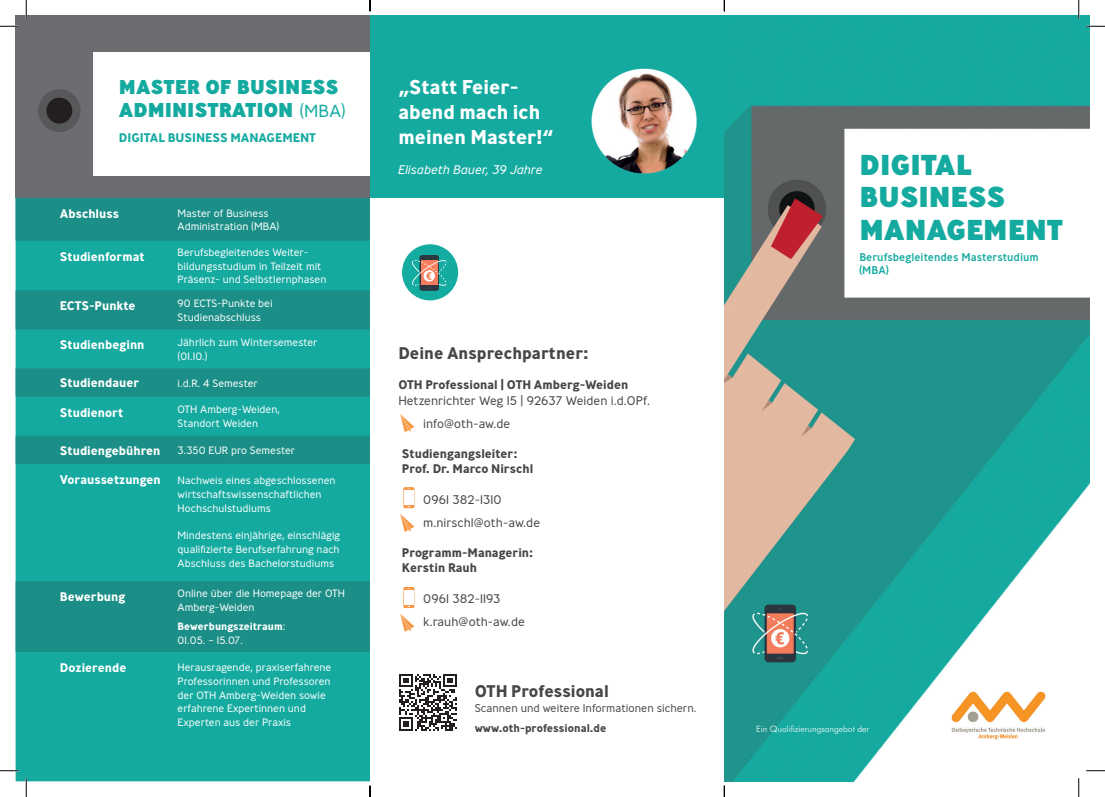
<style>
.page{position:relative;width:1105px;height:797px;background:#fff}
.page>*{position:absolute;margin:0;border:0;box-sizing:border-box;transform-origin:0 0}
.t1{font:800 28.75px/32.5px "Ministry";color:#14aaa0}
.t2{font:700 20px/25px "Ministry";color:#fff}
.t3{font:800 20px/22.5px "Ministry";color:#14aaa0}
.t4{font:700 16.88px "Ministry";color:#454647}
.t5{font:700 12.5px "Ministry";color:#fff}
.t6{font:300 12.5px/22.5px "Ministry";color:#454647}
.t7{font:700 12.5px/15px "Ministry";color:#454647}
.t8{font:700 12.5px "Ministry";color:#14aaa0}
.t9{font:italic 300 12.5px "Ministry";color:#fff}
.t10{font:300 11.25px "Ministry";color:#454647}
.t11{font:500 11.25px/13.5px "Ministry";color:#14aaa0}
.t12{font:700 11.25px "Ministry";color:#454647}
.t13{font:300 10.62px/13.8px "Ministry";color:#fff}
.t14{font:700 10.62px/13.8px "Ministry";color:#fff}
.t15{font:300 8.75px "Futura BT";color:#fff}
.s1{font-weight:300;font-size:17.5px}
.s2{font-weight:300}
</style>
<div class="page">
<img style="left:370px;top:16px;width:354px;height:616px">
<img style="left:724px;top:16px;width:365px;height:765px">
<div style="left:402px;top:244px;width:56px;height:56px;background:#14aba0;border-radius:50%"></div>
<div style="left:419px;top:255px;width:20px;height:36px;background:#2c3841;border-radius:2px"></div>
<svg style="left:412px;top:257px;width:34px;height:32px"></svg>
<div style="left:16px;top:241px;width:354px;height:540px;background:#14aaa0"></div>
<div style="left:16px;top:16px;width:354px;height:182px;background:#6c6d70"></div>
<div style="left:38px;top:89px;width:43px;height:43px;background:#57585a;border-radius:50%"></div>
<div style="left:46px;top:98px;width:26px;height:26px;background:#231f20;border-radius:50%"></div>
<svg style="left:400px;top:414px;width:14px;height:18px"></svg>
<svg style="left:400px;top:513px;width:14px;height:19px"></svg>
<svg style="left:403px;top:487px;width:11px;height:21px"></svg>
<div style="left:404px;top:490px;width:9px;height:15px;background:#fff"></div>
<svg style="left:400px;top:613px;width:14px;height:18px"></svg>
<svg style="left:403px;top:587px;width:11px;height:21px"></svg>
<div style="left:404px;top:590px;width:9px;height:14px;background:#fff"></div>
<div style="left:94px;top:52px;width:276px;height:123px;background:#fff"></div>
<div style="left:16px;top:198px;width:354px;height:43px;background:#1b8f87"></div>
<svg style="left:16px;top:290px;width:354px;height:362px;background:#179d94"></svg>
<svg style="left:399px;top:674px;width:58px;height:57px"></svg>
<svg style="left:0;top:25px;width:19px;height:2px"></svg>
<svg style="left:1086px;top:25px;width:19px;height:2px"></svg>
<svg style="left:0;top:770px;width:19px;height:1px"></svg>
<svg style="left:1086px;top:770px;width:19px;height:1px"></svg>
<svg style="left:25px;top:0;width:2px;height:19px"></svg>
<svg style="left:25px;top:778px;width:2px;height:19px"></svg>
<svg style="left:1078px;top:0;width:1px;height:19px"></svg>
<svg style="left:1078px;top:778px;width:1px;height:19px"></svg>
<svg style="left:369px;top:0;width:2px;height:11px"></svg>
<svg style="left:369px;top:785px;width:2px;height:12px"></svg>
<svg style="left:724px;top:785px;width:1px;height:12px"></svg>
<h2 class="t3" style="left:119px;top:76px;width:228px">MASTER OF BUSINESS<br>ADMINISTRATION <span class="s1">(MBA)</span></h2>
<p class="t8" style="left:119px;top:130px;width:199px">DIGITAL BUSINESS MANAGEMENT</p>
<p class="t5" style="left:60px;top:206px;width:61px">Abschluss</p>
<p class="t13" style="left:178px;top:206px;width:103px">Master of Business<br>Administration (MBA)</p>
<p class="t5" style="left:60px;top:248px;width:86px">Studienformat</p>
<p class="t13" style="left:178px;top:245px;width:150px">Berufsbegleitendes Weiter&shy;bildungsstudium in Teilzeit mit<br>Präsenz- und Selbstlernphasen</p>
<p class="t5" style="left:60px;top:298px;width:77px">ECTS-Punkte</p>
<p class="t13" style="left:178px;top:296px;width:96px">90 ECTS-Punkte bei<br>Studienabschluss</p>
<p class="t5" style="left:60px;top:337px;width:86px">Studienbeginn</p>
<p class="t13" style="left:178px;top:335px;width:141px">Jährlich zum Wintersemester (01.10.)</p>
<p class="t5" style="left:60px;top:375px;width:81px">Studiendauer</p>
<p class="t13" style="left:178px;top:376px;width:82px">i.d.R. 4 Semester</p>
<p class="t5" style="left:60px;top:404px;width:65px">Studienort</p>
<p class="t13" style="left:178px;top:402px;width:104px">OTH Amberg-Weiden,<br>Standort Weiden</p>
<p class="t5" style="left:60px;top:442px;width:102px">Studiengebühren</p>
<p class="t13" style="left:178px;top:443px;width:119px">3.350 EUR pro Semester</p>
<p class="t5" style="left:60px;top:471px;width:102px">Voraussetzungen</p>
<p class="t13" style="left:178px;top:473px;width:159px">Nachweis eines abgeschlossenen wirtschaftswissenschaftlichen<br>Hochschulstudiums</p>
<p class="t13" style="left:178px;top:528px;width:164px;text-align:justify">Mindestens einjährige, einschlägig qualifizierte Berufserfahrung nach Abschluss des Bachelorstudiums</p>
<p class="t5" style="left:60px;top:588px;width:67px">Bewerbung</p>
<p class="t13" style="left:178px;top:586px;width:169px">Online über die Homepage der OTH<br>Amberg-Weiden</p>
<p class="t14" style="left:178px;top:619px;width:109px">Bewerbungszeitraum<span class="s2">:<br>01.05. – 15.07.</span></p>
<p class="t5" style="left:60px;top:659px;width:68px">Dozierende</p>
<p class="t13" style="left:178px;top:660px;width:155px">Herausragende, praxiserfahrene<br>Professorinnen und Professoren der OTH Amberg-Weiden sowie erfahrene Expertinnen und<br>Experten aus der Praxis</p>
<h2 class="t2" style="left:398px;top:75px;width:157px">„Statt Feier&shy;abend mach ich meinen Master!“</h2>
<p class="t9" style="left:398px;top:162px;width:146px">Elisabeth Bauer, 39 Jahre</p>
<h3 class="t4" style="left:398px;top:342px;width:192px">Deine Ansprechpartner:</h3>
<p class="t7" style="left:398px;top:377px;width:232px">OTH Professional | OTH Amberg-Weiden</p>
<p class="t6" style="left:423px;top:389px;width:228px;text-indent:-25px">Hetzenrichter Weg 15 | 92637 Weiden i.d.OPf. info@oth-aw.de</p>
<p class="t7" style="left:402px;top:446px;width:133px">Studiengangsleiter:<br>Prof. Dr. Marco Nirschl</p>
<p class="t6" style="left:423px;top:488px;width:118px">0961 382-1310 m.nirschl@oth-aw.de</p>
<p class="t7" style="left:402px;top:544px;width:133px">Programm-Managerin:<br>Kerstin Rauh</p>
<p class="t6" style="left:423px;top:587px;width:103px">0961 382-1193 k.rauh@oth-aw.de</p>
<h3 class="t4" style="left:475px;top:680px;width:136px">OTH Professional</h3>
<p class="t10" style="left:475px;top:700px;width:223px">Scannen und weitere Informationen sichern.</p>
<p class="t12" style="left:475px;top:720px;width:133px">www.oth-professional.de</p>
<h1 class="t1" style="left:859px;top:147px;width:205px">DIGITAL<br>BUSINESS<br>MANAGEMENT</h1>
<p class="t11" style="left:859px;top:250px;width:181px">Berufsbegleitendes Masterstudium (MBA)</p>
<p class="t15" style="left:756px;top:723px;width:115px">Ein Qualifizierungsangebot der</p>
</div>
